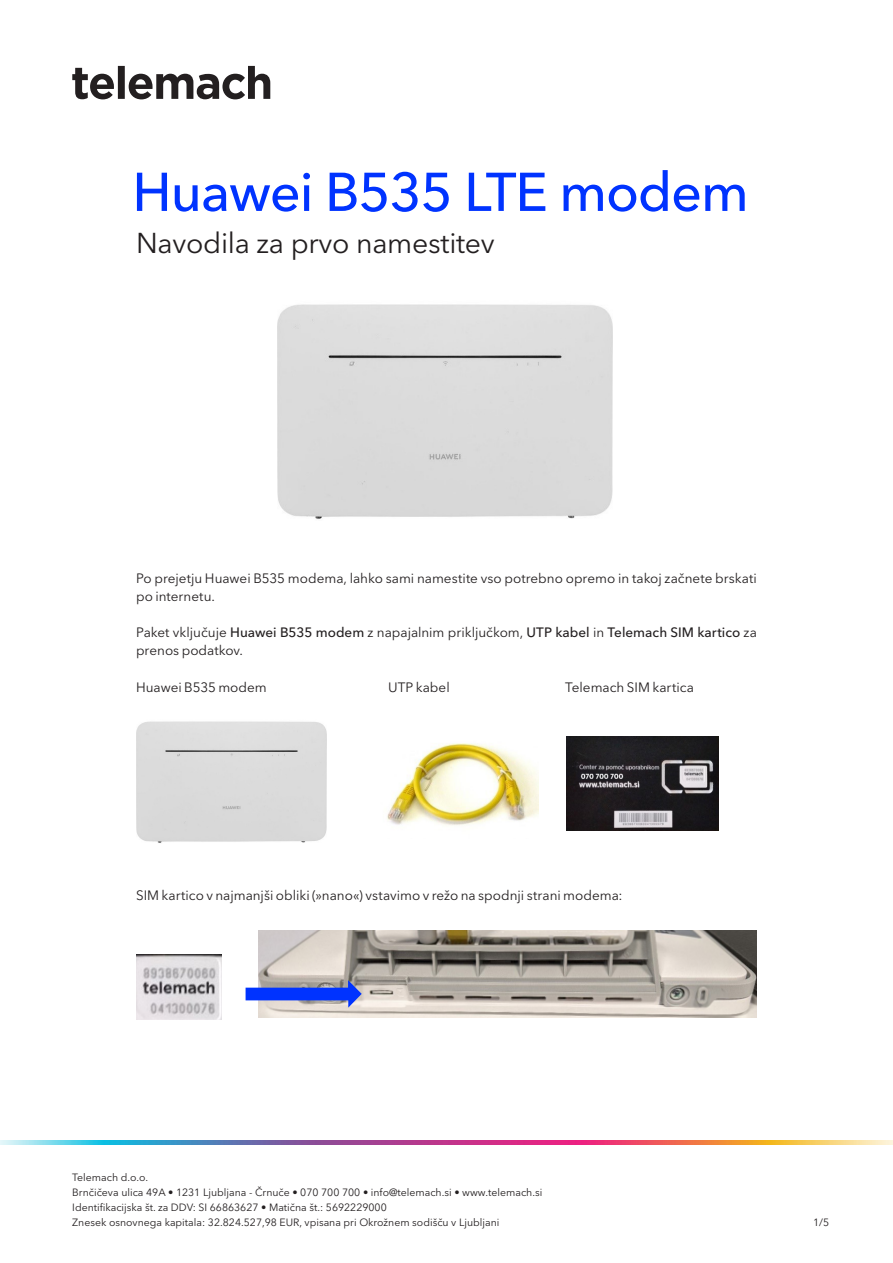
<style>
.page{position:relative;width:893px;height:1263px;background:#fff}
.page>*{position:absolute;margin:0;border:0;box-sizing:border-box;transform-origin:0 0}
.t1{font:500 54px "Avenir Next W1 G";letter-spacing:-.02em;color:#03f}
.t2{font:28.5px "Avenir Next W1 G";letter-spacing:-.01em;color:#231f20}
.Tekst_AxiBook_9_12{font:13.5px/18px "Avenir Next W1 G";color:#231f20}
.t3{font:10.5px/15px "Avenir Next W1 G";color:#231f20}
.s1{font-weight:500}
</style>
<div class="page">
<svg style="left:72px;top:66px;width:198px;height:33px"></svg>
<img style="left:0;top:1141px;width:893px;height:3px">
<div style="left:278px;top:304px;width:334px;height:215px;background:#dbdbdb"></div>
<div style="left:136px;top:721px;width:190px;height:122px;background:#dbdbdb"></div>
<img style="left:387px;top:743px;width:152px;height:83px">
<img style="left:567px;top:737px;width:151px;height:93px">
<img style="left:259px;top:930px;width:498px;height:87px">
<svg style="left:246px;top:980px;width:116px;height:28px"></svg>
<img style="left:136px;top:955px;width:85px;height:64px">
<p class="t1" style="left:132px;top:149px;width:618px">Huawei B535 LTE modem</p>
<p class="t2" style="left:136px;top:220px;width:360px">Navodila za prvo namestitev</p>
<p class="Tekst_AxiBook_9_12" style="left:136px;top:568px;width:622px">Po prejetju Huawei B535 modema, lahko sami namestite vso potrebno opremo in takoj začnete brskati po internetu.</p>
<p class="Tekst_AxiBook_9_12" style="left:136px;top:622px;width:622px">Paket vključuje <span class="s1">Huawei B535 modem</span> z napajalnim priključkom, <span class="s1">UTP kabel</span> in <span class="s1">Telemach SIM kartico</span> za prenos podatkov.</p>
<p class="Tekst_AxiBook_9_12" style="left:136px;top:677px;width:132px">Huawei B535 modem</p>
<p class="Tekst_AxiBook_9_12" style="left:388px;top:677px;width:63px">UTP kabel</p>
<p class="Tekst_AxiBook_9_12" style="left:565px;top:677px;width:130px">Telemach SIM kartica</p>
<p class="Tekst_AxiBook_9_12" style="left:136px;top:885px;width:488px">SIM kartico v najmanjši obliki (»nano«) vstavimo v režo na spodnji strani modema:</p>
<p class="t3" style="left:72px;top:1169px;width:472px">Telemach d.o.o.<br>Brnčičeva ulica 49A • 1231 Ljubljana - Črnuče • 070 700 700 • info@telemach.si • www.telemach.si Identifikacijska št. za DDV: SI 66863627 • Matična št.: 5692229000<br>Znesek osnovnega kapitala: 32.824.527,98 EUR, vpisana pri Okrožnem sodišču v Ljubljani</p>
<p class="t3" style="left:813px;top:1214px;width:18px">1/5</p>
</div>
